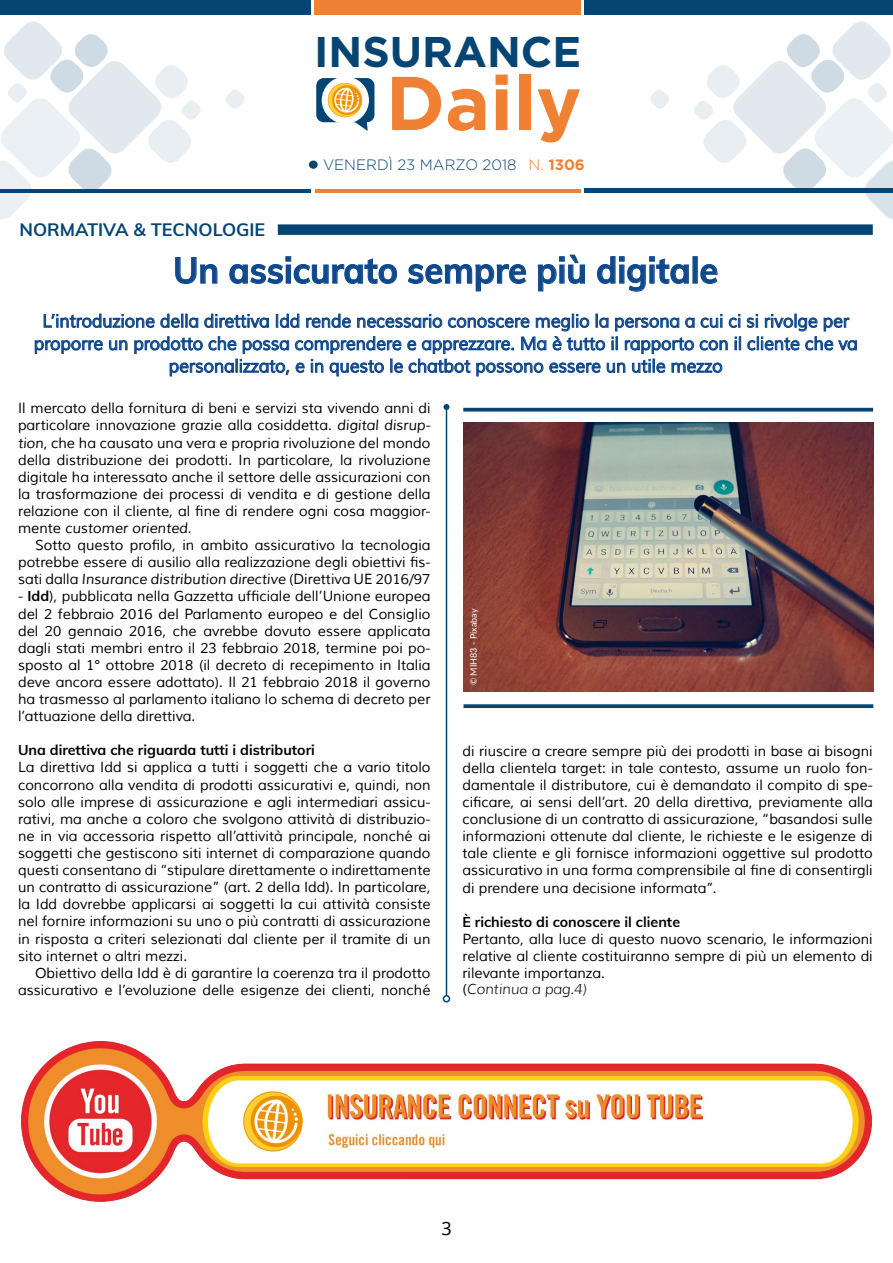
<style>
.page{position:relative;width:893px;height:1263px;background:#fff}
.page>*{position:absolute;margin:0;border:0;box-sizing:border-box;transform-origin:0 0}
.t1{font:700 76.05px "Gotham";color:#f08033}
.t2{font:700 42.9px "Gotham";color:#054573}
.t3{font:700 36px "Muli";color:#0f488c;scale:.95 1}
.t4{font:18px/22.5px "Muli";color:#0f488c;text-align:center;scale:.95 1}
.t5{font:700 18px "Muli";color:#054573}
.t6{font:18px "Noto Sans";color:#000}
.t7{font:300 15px "Gotham";color:#054573}
.t8{font:700 15px "Gotham";color:#f08033}
.t9{font:14.25px/17.1px "Muli";color:#000;text-align:justify}
.t10{font:700 14.25px "Muli";color:#000}
.t11{font:9px "Lato";color:#fff}
.s1{font-weight:300}
.s2{font-style:italic}
.s3{font-weight:700}
.s4{font-weight:300;font-style:italic}
</style>
<div class="page">
<div style="left:309px;top:161px;width:9px;height:8px;background:#054573;border-radius:50%"></div>
<div style="left:0;top:0;width:310px;height:15px;background:#054573"></div>
<div style="left:585px;top:0;width:308px;height:14px;background:#054573"></div>
<div style="left:314px;top:0;width:267px;height:15px;background:#f08033"></div>
<hr style="left:0;top:189px;width:310px;height:3px;background:#054573">
<hr style="left:585px;top:188px;width:308px;height:4px;background:#054573">
<hr style="left:315px;top:189px;width:266px;height:3px;background:#f08033">
<div style="left:316px;top:78px;width:58px;height:44px;background:#054573;border-radius:8px"></div>
<div style="left:322px;top:77px;width:47px;height:47px;background:#fff;border-radius:50%"></div>
<svg style="left:328px;top:83px;width:40px;height:48px"></svg>
<svg style="left:225px;top:90px;width:20px;height:19px"></svg>
<svg style="left:650px;top:90px;width:19px;height:19px"></svg>
<svg style="left:0;top:21px;width:203px;height:198px"></svg>
<svg style="left:691px;top:14px;width:202px;height:205px"></svg>
<hr style="left:446px;top:407px;width:1px;height:589px;background:#054573">
<svg style="left:443px;top:404px;width:6px;height:6px"></svg>
<div style="left:443px;top:995px;width:7px;height:7px;border:2px solid #054573;border-radius:50%"></div>
<div style="left:278px;top:224px;width:595px;height:11px;background:#054573"></div>
<img style="left:463px;top:422px;width:410px;height:269px">
<svg style="left:463px;top:704px;width:410px;height:4px;background:#17527d"></svg>
<svg style="left:463px;top:408px;width:410px;height:4px;background:#1f5982"></svg>
<img style="left:21px;top:1042px;width:851px;height:159px">
<svg style="left:175px;top:257px;width:43px;height:27px"></svg>
<svg style="left:229px;top:256px;width:168px;height:28px"></svg>
<svg style="left:408px;top:264px;width:118px;height:28px"></svg>
<svg style="left:537px;top:254px;width:48px;height:38px"></svg>
<svg style="left:597px;top:256px;width:92px;height:36px"></svg>
<svg style="left:700px;top:264px;width:18px;height:20px"></svg>
<svg style="left:34px;top:313px;width:823px;height:64px"></svg>
<h2 class="t2" style="left:314px;top:27px;width:269px">INSURANCE</h2>
<h1 class="t1" style="left:386px;top:59px;width:197px">Daily</h1>
<p class="t5" style="left:19px;top:217px;width:247px">NORMATIVA &amp; TECNOLOGIE</p>
<p class="t7" style="left:323px;top:157px;width:195px">VENERDÌ 23 MARZO 2018</p>
<p class="t8" style="left:529px;top:156px;width:58px"><span class="s1">N.</span> 1306</p>
<h3 class="t3" style="left:173px;top:244px;width:575px">Un assicurato sempre più digitale</h3>
<p class="t4" style="left:34px;top:310px;width:868px">L’introduzione della direttiva Idd rende necessario conoscere meglio la persona a cui ci si rivolge per proporre un prodotto che possa comprendere e apprezzare. Ma è tutto il rapporto con il cliente che va personalizzato, e in questo le chatbot possono essere un utile mezzo</p>
<p class="t9" style="left:18px;top:400px;width:414px">Il mercato della fornitura di beni e servizi sta vivendo anni di particolare innovazione grazie alla cosiddetta. <span class="s2">digital disrup&shy;tion</span>, che ha causato una vera e propria rivoluzione del mondo della distribuzione dei prodotti. In particolare, la rivoluzione digitale ha interessato anche il settore delle assicurazioni con la trasformazione dei processi di vendita e di gestione della relazione con il cliente, al fine di rendere ogni cosa maggior&shy;mente <span class="s2">customer oriented</span>.</p>
<p class="t9" style="left:18px;top:537px;width:414px;text-indent:17px">Sotto questo profilo, in ambito assicurativo la tecnologia potrebbe essere di ausilio alla realizzazione degli obiettivi fis&shy;sati dalla <span class="s2">Insurance distribution directive</span> (Direttiva UE 2016/97</p>
<p class="t9" style="left:18px;top:588px;width:414px">- <span class="s3">Idd</span>), pubblicata nella Gazzetta ufficiale dell’Unione europea del 2 febbraio 2016 del Parlamento europeo e del Consiglio del 20 gennaio 2016, che avrebbe dovuto essere applicata dagli stati membri entro il 23 febbraio 2018, termine poi po&shy;sposto al 1° ottobre 2018 (il decreto di recepimento in Italia deve ancora essere adottato). Il 21 febbraio 2018 il governo ha trasmesso al parlamento italiano lo schema di decreto per l’attuazione della direttiva.</p>
<p class="t10" style="left:18px;top:740px;width:298px">Una direttiva che riguarda tutti i distributori</p>
<p class="t9" style="left:18px;top:759px;width:414px">La direttiva Idd si applica a tutti i soggetti che a vario titolo concorrono alla vendita di prodotti assicurativi e, quindi, non solo alle imprese di assicurazione e agli intermediari assicu&shy;rativi, ma anche a coloro che svolgono attività di distribuzio&shy;ne in via accessoria rispetto all’attività principale, nonché ai soggetti che gestiscono siti internet di comparazione quando questi consentano di “stipulare direttamente o indirettamente un contratto di assicurazione” (art. 2 della Idd). In particolare, la Idd dovrebbe applicarsi ai soggetti la cui attività consiste nel fornire informazioni su uno o più contratti di assicurazione in risposta a criteri selezionati dal cliente per il tramite di un sito internet o altri mezzi.</p>
<p class="t9" style="left:18px;top:964px;width:414px;text-align:right">Obiettivo della Idd è di garantire la coerenza tra il prodotto assicurativo e l’evoluzione delle esigenze dei clienti, nonché</p>
<p class="t11" style="left:467px;top:685px;width:78px;rotate:-90deg">© MIH83 - Pixabay</p>
<p class="t9" style="left:462px;top:742px;width:412px">di riuscire a creare sempre più dei prodotti in base ai bisogni della clientela target: in tale contesto, assume un ruolo fon&shy;damentale il distributore, cui è demandato il compito di spe&shy;cificare, ai sensi dell’art. 20 della direttiva, previamente alla conclusione di un contratto di assicurazione<span class="s2">,</span> “basandosi sulle informazioni ottenute dal cliente, le richieste e le esigenze di tale cliente e gli fornisce informazioni oggettive sul prodotto assicurativo in una forma comprensibile al fine di consentirgli di prendere una decisione informata”.</p>
<p class="t10" style="left:462px;top:911px;width:219px">È richiesto di conoscere il cliente</p>
<p class="t9" style="left:462px;top:931px;width:412px;text-align:left">Pertanto, alla luce di questo nuovo scenario, le informazioni relative al cliente costituiranno sempre di più un elemento di rilevante importanza.<br>(<span class="s4">Continua a pag.4)</span></p>
<p class="t6" style="left:441px;top:1216px;width:12px">3</p>
</div>
